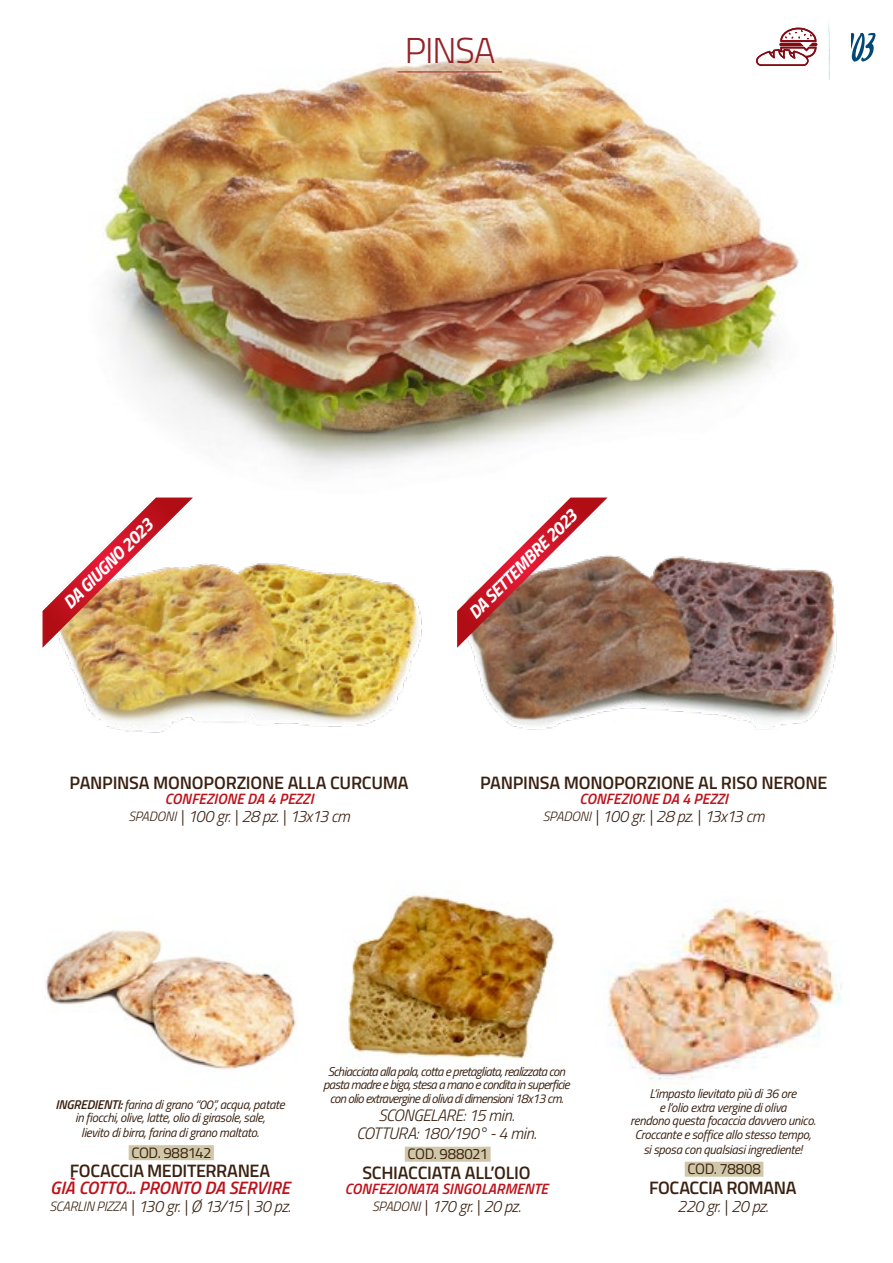
<style>
.page{position:relative;width:893px;height:1263px;background:#fff}
.page>*{position:absolute;margin:0;border:0;box-sizing:border-box;transform-origin:0 0}
.t1{font:60px "Cheddar Jack";color:#004976}
.t2{font:300 36px "Titillium Web";letter-spacing:-.03em;color:#962329}
.t3{font:600 18px "Titillium Web";letter-spacing:-.015em;color:#3a2111}
.t4{font:italic 700 18px "Titillium Web";color:#fff}
.t5{font:italic 600 18px "Titillium Web";letter-spacing:-.005em;color:#be1119}
.t6{font:italic 300 16.5px/18px "Titillium Web";letter-spacing:-.04em;color:#3a2111;text-align:center}
.t7{font:italic 600 15px "Titillium Web";letter-spacing:.005em;color:#be1119}
.t8{font:15px "Titillium Web";letter-spacing:-.025em;color:#3a2111}
.t9{font:italic 12.75px/13.5px "Titillium Web";letter-spacing:-.025em;color:#3a2111;text-align:center}
.t10{font:italic 12.75px/13.5px "Titillium Web";letter-spacing:-.05em;color:#3a2111;text-align:center}
.s1{font-size:13.5px}
.s2{font-weight:600}
</style>
<div class="page">
<img style="left:104px;top:27px;width:714px;height:443px">
<hr style="left:397px;top:72px;width:105px;height:1px;background:#962329">
<img style="left:63px;top:563px;width:359px;height:170px">
<img style="left:471px;top:555px;width:366px;height:175px">
<img style="left:347px;top:895px;width:208px;height:164px">
<img style="left:45px;top:930px;width:252px;height:140px">
<img style="left:608px;top:906px;width:234px;height:174px">
<div style="left:129px;top:1145px;width:85px;height:15px;background:#cfc7a8"></div>
<div style="left:685px;top:1162px;width:78px;height:15px;background:#cfc7a8"></div>
<div style="left:405px;top:1147px;width:86px;height:15px;background:#cfc7a8"></div>
<svg style="left:828px;top:24px;width:2px;height:56px"></svg>
<svg style="left:756px;top:28px;width:61px;height:38px"></svg>
<svg style="left:43px;top:497px;width:150px;height:151px"></svg>
<svg style="left:457px;top:497px;width:151px;height:151px"></svg>
<h2 class="t2" style="left:405px;top:24px;width:92px">PINSA</h2>
<h1 class="t1" style="left:846px;top:13px;width:32px">103</h1>
<h3 class="t4" style="left:56px;top:596px;width:121px;rotate:-45deg">DA GIUGNO 2023</h3>
<h3 class="t4" style="left:461px;top:605px;width:147px;rotate:-45deg">DA SETTEMBRE 2023</h3>
<h3 class="t3" style="left:70px;top:769px;width:341px">PANPINSA MONOPORZIONE ALLA CURCUMA</h3>
<p class="t7" style="left:165px;top:787px;width:150px">CONFEZIONE DA 4 PEZZI</p>
<p class="t6" style="left:128px;top:806px;width:223px"><span class="s1">SPADONI</span> | 100 gr. | 28 pz. | 13x13 cm</p>
<h3 class="t3" style="left:480px;top:769px;width:349px">PANPINSA MONOPORZIONE AL RISO NERONE</h3>
<p class="t7" style="left:579px;top:787px;width:150px">CONFEZIONE DA 4 PEZZI</p>
<p class="t6" style="left:543px;top:806px;width:223px"><span class="s1">SPADONI</span> | 100 gr. | 28 pz. | 13x13 cm</p>
<p class="t9" style="left:55px;top:1097px;width:231px"><span class="s2">INGREDIENTI:</span> farina di grano “00”, acqua, patate in fiocchi, olive, latte, olio di girasole, sale,</p>
<p class="t9" style="left:81px;top:1125px;width:179px">lievito di birra, farina di grano maltato.</p>
<p class="t8" style="left:132px;top:1142px;width:81px">COD. 988142</p>
<h3 class="t3" style="left:70px;top:1157px;width:202px">FOCACCIA MEDITERRANEA</h3>
<h3 class="t5" style="left:50px;top:1174px;width:241px">GIÀ COTTO... PRONTO DA SERVIRE</h3>
<p class="t6" style="left:50px;top:1196px;width:243px"><span class="s1">SCARLIN PIZZA</span> | 130 gr. | Ø 13/15 | 30 pz.</p>
<p class="t10" style="left:323px;top:1064px;width:248px">Schiacciata alla pala, cotta e pretagliata, realizzata con pasta madre e biga, stesa a mano e condita in superficie con olio extravergine di oliva di dimensioni 18x13 cm.</p>
<p class="t6" style="left:356px;top:1105px;width:182px">SCONGELARE: 15 min.<br>COTTURA: 180/190° - 4 min.</p>
<p class="t8" style="left:408px;top:1143px;width:82px">COD. 988021</p>
<h3 class="t3" style="left:362px;top:1159px;width:170px">SCHIACCIATA ALL’OLIO</h3>
<p class="t7" style="left:345px;top:1177px;width:205px">CONFEZIONATA SINGOLARMENTE</p>
<p class="t6" style="left:372px;top:1196px;width:150px"><span class="s1">SPADONI</span> | 170 gr. | 20 pz.</p>
<p class="t9" style="left:630px;top:1086px;width:187px">L’impasto lievitato più di 36 ore<br>e l’olio extra vergine di oliva<br>rendono questa focaccia davvero unico.<br>Croccante e soffice allo stesso tempo,</p>
<p class="t9" style="left:643px;top:1142px;width:160px">si sposa con qualsiasi ingrediente!</p>
<p class="t8" style="left:688px;top:1158px;width:75px">COD. 78808</p>
<h3 class="t3" style="left:649px;top:1174px;width:149px">FOCACCIA ROMANA</h3>
<p class="t6" style="left:677px;top:1196px;width:93px">220 gr. | 20 pz.</p>
</div>
